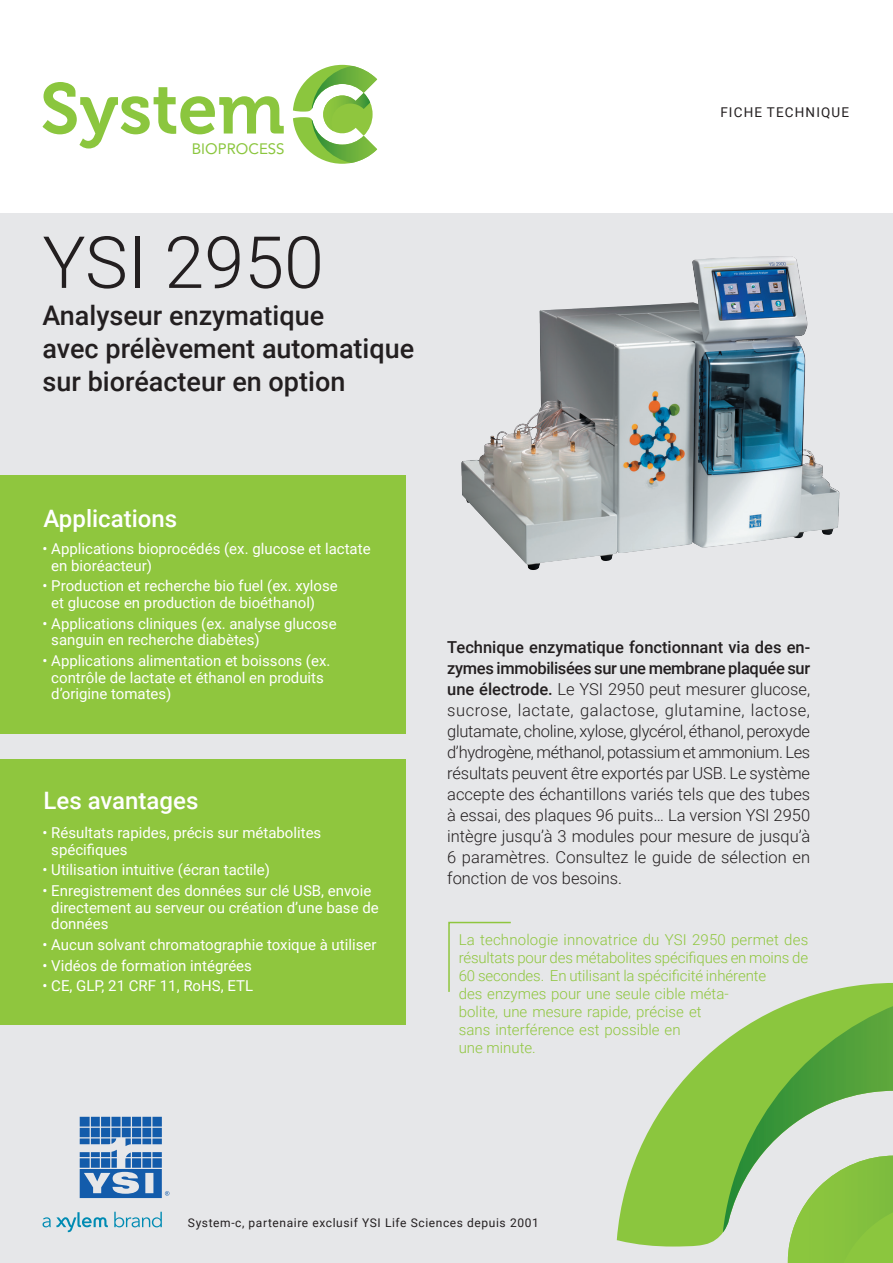
<style>
.page{position:relative;width:893px;height:1263px;background:#fff}
.page>*{position:absolute;margin:0;border:0;box-sizing:border-box;transform-origin:0 0}
.t1{font:300 72px "Roboto";color:#231f20}
.t2{font:500 27px/33px "Roboto";color:#231f20}
.Les_avantages{font:500 24px "Roboto";color:#fff}
.t3{font:300 16.5px/21px "Roboto";letter-spacing:.005em;color:#231f20;text-align:justify}
.t4{font:15px/16.5px "Roboto";color:#fff}
.t5{font:300 15px/18px "Roboto";color:#8fc63e}
.t6{font:15px "Avenir";color:#8bc63e}
.t7{font:13.5px "Roboto";letter-spacing:.085em;color:#231f20}
.t8{font:12px "Roboto";letter-spacing:.05em;color:#231f20}
.s1{font-weight:500}
</style>
<div class="page">
<div style="left:0;top:213px;width:893px;height:1050px;background:#e6e7e9"></div>
<svg style="left:617px;top:983px;width:276px;height:263px"></svg>
<div style="left:783px;top:1232px;width:110px;height:31px;background:#8bc63e"></div>
<img style="left:723px;top:998px;width:170px;height:234px">
<svg style="left:43px;top:82px;width:241px;height:66px"></svg>
<svg style="left:293px;top:65px;width:85px;height:99px"></svg>
<img style="left:312px;top:66px;width:65px;height:43px">
<img style="left:312px;top:119px;width:65px;height:44px">
<div style="left:0;top:475px;width:406px;height:258px;background:#8fc63e"></div>
<div style="left:0;top:759px;width:406px;height:266px;background:#8fc63e"></div>
<img style="left:461px;top:256px;width:378px;height:314px">
<svg style="left:80px;top:1117px;width:89px;height:81px"></svg>
<svg style="left:114px;top:1212px;width:48px;height:15px"></svg>
<svg style="left:43px;top:1212px;width:65px;height:20px"></svg>
<svg style="left:448px;top:921px;width:63px;height:71px"></svg>
<p class="t6" style="left:192px;top:136px;width:94px">BIOPROCESS</p>
<p class="t1" style="left:43px;top:212px;width:283px">YSI 2950</p>
<p class="t2" style="left:43px;top:298px;width:373px">Analyseur enzymatique<br>avec prélèvement automatique sur bioréacteur en option</p>
<p class="t7" style="left:720px;top:103px;width:130px">FICHE TECHNIQUE</p>
<p class="Les_avantages" style="left:44px;top:501px;width:135px">Applications</p>
<p class="t4" style="left:51px;top:540px;width:321px;text-indent:-9px">• Applications bioprocédés (ex. glucose et lactate en bioréacteur)</p>
<p class="t4" style="left:51px;top:577px;width:288px;text-indent:-9px">• Production et recherche bio fuel (ex. xylose et glucose en production de bioéthanol)</p>
<p class="t4" style="left:51px;top:615px;width:287px;text-indent:-9px">• Applications cliniques (ex. analyse glucose sanguin en recherche diabètes)</p>
<p class="t4" style="left:51px;top:652px;width:281px;text-indent:-9px">• Applications alimentation et boissons (ex. contrôle de lactate et éthanol en produits d’origine tomates)</p>
<p class="Les_avantages" style="left:44px;top:783px;width:156px">Les avantages</p>
<p class="t4" style="left:51px;top:824px;width:272px;text-indent:-9px">• Résultats rapides, précis sur métabolites spécifiques</p>
<p class="t4" style="left:43px;top:861px;width:229px">• Utilisation intuitive (écran tactile)</p>
<p class="t4" style="left:51px;top:882px;width:329px;text-indent:-9px">• Enregistrement des données sur clé USB, envoie directement au serveur ou création d’une base de données</p>
<p class="t4" style="left:43px;top:936px;width:335px">• Aucun solvant chromatographie toxique à utiliser</p>
<p class="t4" style="left:43px;top:956px;width:211px">• Vidéos de formation intégrées</p>
<p class="t4" style="left:43px;top:977px;width:212px">• CE, GLP, 21 CRF 11, RoHS, ETL</p>
<p class="t3" style="left:447px;top:636px;width:365px"><span class="s1">Technique enzymatique fonctionnant via des en&shy;zymes immobilisées sur une membrane plaquée sur une électrode.</span> Le YSI 2950 peut mesurer glucose, sucrose, lactate, galactose, glutamine, lactose, glutamate, choline, xylose, glycérol, éthanol, peroxyde d’hydrogène, méthanol, potassium et ammonium. Les résultats peuvent être exportés par USB. Le système accepte des échantillons variés tels que des tubes à essai, des plaques 96 puits… La version YSI 2950 intègre jusqu’à 3 modules pour mesure de jusqu’à 6 paramètres. Consultez le guide de sélection en fonction de vos besoins.</p>
<p class="t5" style="left:459px;top:930px;width:351px">La technologie innovatrice du YSI 2950 permet des résultats pour des métabolites spécifiques en moins de 60 secondes. En utilisant la spécificité inhérente<br>des enzymes pour une seule cible méta-<br>bolite, une mesure rapide, précise et<br>sans interférence est possible en<br>une minute.</p>
<p class="t8" style="left:188px;top:1215px;width:352px">System-c, partenaire exclusif YSI Life Sciences depuis 2001</p>
</div>
